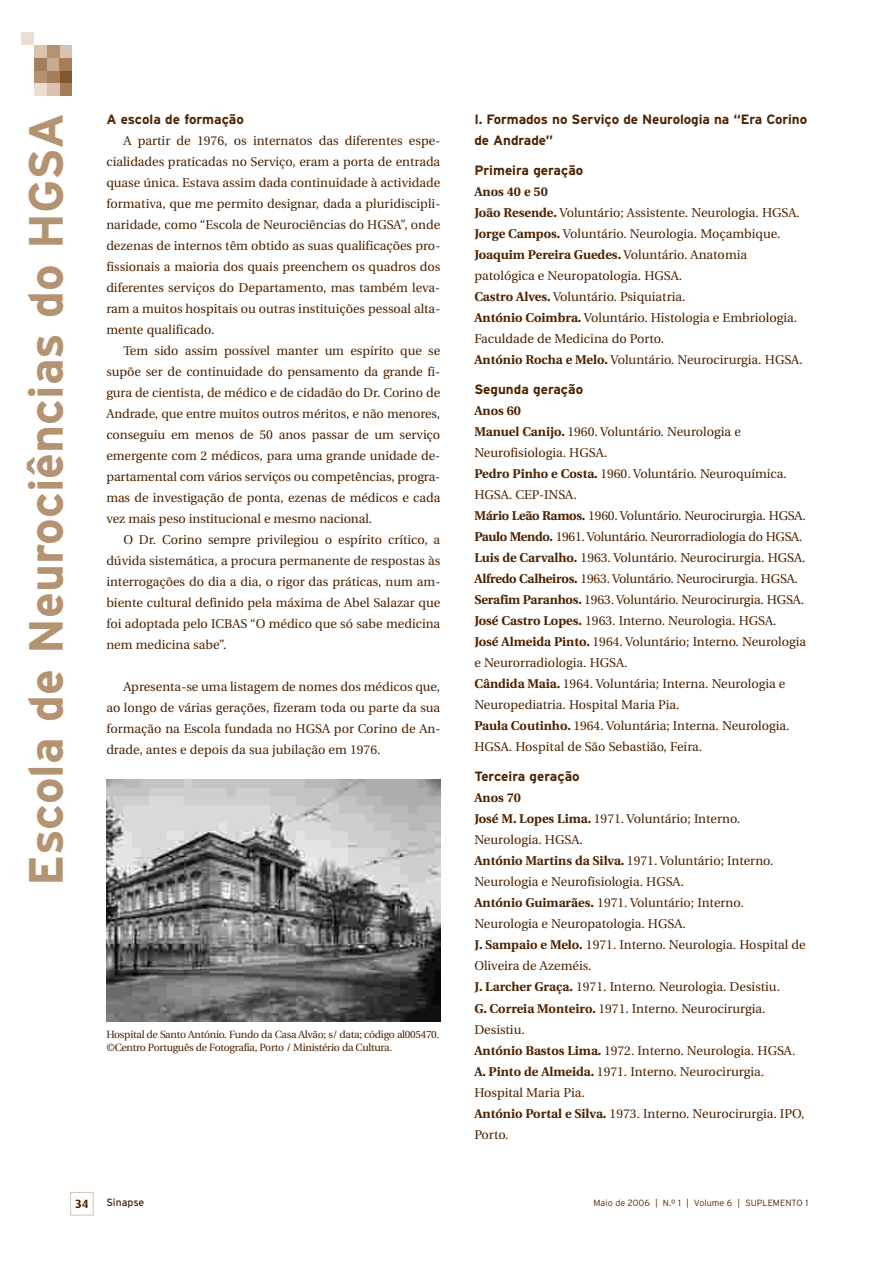
<style>
.page{position:relative;width:893px;height:1262px;background:#fff}
.page>*{position:absolute;margin:0;border:0;box-sizing:border-box;transform-origin:0 0}
.t1{font:700 48px "Interstate";color:#b49372}
.t2{font:700 13.5px/21px "Interstate";letter-spacing:-.005em;color:#4d2300}
.t3{font:12.75px/21px "Utopia";color:#4d2300;text-align:justify}
.t4{font:700 12px "Dax";color:#4d2300}
.t5{font:10.5px/12.8px "Utopia";letter-spacing:-.025em;color:#4d2300}
.t6{font:10.5px "Interstate";color:#4d2300}
.t7{font:300 9px "Interstate";color:#4d2300}
.s1{font-weight:700}
</style>
<div class="page">
<div style="left:34px;top:45px;width:13px;height:13px;background:#d9c3ae"></div>
<div style="left:34px;top:58px;width:13px;height:13px;background:#a37e58"></div>
<div style="left:34px;top:71px;width:13px;height:13px;background:#b49372"></div>
<div style="left:34px;top:84px;width:13px;height:12px;background:#ebddd0"></div>
<div style="left:60px;top:45px;width:12px;height:13px;background:#d9c3ae"></div>
<div style="left:47px;top:45px;width:13px;height:13px;background:#b49372"></div>
<div style="left:47px;top:58px;width:13px;height:13px;background:#c7ab90"></div>
<div style="left:60px;top:58px;width:12px;height:13px;background:#a37e58"></div>
<div style="left:60px;top:71px;width:12px;height:13px;background:#82572c"></div>
<div style="left:47px;top:71px;width:13px;height:13px;background:#a37e58"></div>
<div style="left:21px;top:33px;width:13px;height:12px;background:#ebddd0"></div>
<div style="left:60px;top:84px;width:12px;height:12px;background:#a37e58"></div>
<div style="left:47px;top:84px;width:13px;height:12px;background:#d9c3ae"></div>
<div style="left:70px;top:1192px;width:24px;height:23px;border:1px solid #d9c3ae"></div>
<img style="left:106px;top:779px;width:334px;height:243px">
<h1 class="t1" style="left:28px;top:886px;width:774px;rotate:-90deg">Escola de Neurociências do HGSA</h1>
<p class="t2" style="left:106px;top:110px;width:139px">A escola de formação</p>
<p class="t3" style="left:106px;top:131px;width:335px;text-indent:17px">A partir de 1976, os internatos das diferentes espe&shy;cialidades praticadas no Serviço, eram a porta de entrada quase única. Estava assim dada continuidade à actividade formativa, que me permito designar, dada a pluridiscipli&shy;naridade, como “Escola de Neurociências do HGSA”, onde dezenas de internos têm obtido as suas qualificações pro&shy;fissionais a maioria dos quais preenchem os quadros dos diferentes serviços do Departamento, mas também leva&shy;ram a muitos hospitais ou outras instituições pessoal alta&shy;mente qualificado.</p>
<p class="t3" style="left:106px;top:341px;width:335px;text-indent:17px">Tem sido assim possível manter um espírito que se supõe ser de continuidade do pensamento da grande fi&shy;gura de cientista, de médico e de cidadão do Dr. Corino de Andrade, que entre muitos outros méritos, e não menores, conseguiu em menos de 50 anos passar de um serviço emergente com 2 médicos, para uma grande unidade de&shy;partamental com vários serviços ou competências, progra&shy;mas de investigação de ponta, ezenas de médicos e cada vez mais peso institucional e mesmo nacional.</p>
<p class="t3" style="left:106px;top:530px;width:335px;text-indent:17px">O Dr. Corino sempre privilegiou o espírito crítico, a dúvida sistemática, a procura permanente de respostas às interrogações do dia a dia, o rigor das práticas, num am&shy;biente cultural definido pela máxima de Abel Salazar que foi adoptada pelo ICBAS “O médico que só sabe medicina nem medicina sabe”.</p>
<p class="t3" style="left:106px;top:677px;width:335px;text-indent:17px">Apresenta-se uma listagem de nomes dos médicos que, ao longo de várias gerações, fizeram toda ou parte da sua formação na Escola fundada no HGSA por Corino de An&shy;drade, antes e depois da sua jubilação em 1976.</p>
<p class="t5" style="left:106px;top:1029px;width:334px">Hospital de Santo António. Fundo da Casa Alvão; s/ data; código al005470. ©Centro Português de Fotografia, Porto / Ministério da Cultura.</p>
<p class="t2" style="left:474px;top:110px;width:334px">I. Formados no Serviço de Neurologia na “Era Corino de Andrade”</p>
<p class="t2" style="left:474px;top:161px;width:111px">Primeira geração</p>
<p class="t3" style="left:474px;top:182px;width:330px;text-align:left"><span class="s1">Anos 40 e 50<br>João Resende.</span> Voluntário; Assistente. Neurologia. HGSA.<br><span class="s1">Jorge Campos.</span> Voluntário. Neurologia. Moçambique.<br><span class="s1">Joaquim Pereira Guedes.</span> Voluntário. Anatomia patológica e Neuropatologia. HGSA.<br><span class="s1">Castro Alves.</span> Voluntário. Psiquiatria.<br><span class="s1">António Coimbra.</span> Voluntário. Histologia e Embriologia.<br>Faculdade de Medicina do Porto.<br><span class="s1">António Rocha e Melo.</span> Voluntário. Neurocirurgia. HGSA.</p>
<p class="t2" style="left:474px;top:380px;width:110px">Segunda geração</p>
<p class="t3" style="left:474px;top:401px;width:333px;text-align:left"><span class="s1">Anos 60<br>Manuel Canijo.</span> 1960. Voluntário. Neurologia e Neurofisiologia. HGSA.<br><span class="s1">Pedro Pinho e Costa.</span> 1960. Voluntário. Neuroquímica.<br>HGSA. CEP-INSA.<br><span class="s1">Mário Leão Ramos.</span> 1960. Voluntário. Neurocirurgia. HGSA.<br><span class="s1">Paulo Mendo.</span> 1961. Voluntário. Neurorradiologia do HGSA.<br><span class="s1">Luis de Carvalho.</span> 1963. Voluntário. Neurocirurgia. HGSA.<br><span class="s1">Alfredo Calheiros.</span> 1963. Voluntário. Neurocirurgia. HGSA.<br><span class="s1">Serafim Paranhos.</span> 1963. Voluntário. Neurocirurgia. HGSA.<br><span class="s1">José Castro Lopes.</span> 1963. Interno. Neurologia. HGSA.<br><span class="s1">José Almeida Pinto.</span> 1964. Voluntário; Interno. Neurologia e Neurorradiologia. HGSA.<br><span class="s1">Cândida Maia.</span> 1964. Voluntária; Interna. Neurologia e Neuropediatria. Hospital Maria Pia.<br><span class="s1">Paula Coutinho.</span> 1964. Voluntária; Interna. Neurologia.<br>HGSA. Hospital de São Sebastião, Feira.</p>
<p class="t2" style="left:474px;top:767px;width:107px">Terceira geração</p>
<p class="t3" style="left:474px;top:788px;width:333px;text-align:left"><span class="s1">Anos 70<br>José M. Lopes Lima.</span> 1971. Voluntário; Interno.<br>Neurologia. HGSA.<br><span class="s1">António Martins da Silva.</span> 1971. Voluntário; Interno.<br>Neurologia e Neurofisiologia. HGSA.<br><span class="s1">António Guimarães.</span> 1971. Voluntário; Interno.<br>Neurologia e Neuropatologia. HGSA.<br><span class="s1">J. Sampaio e Melo.</span> 1971. Interno. Neurologia. Hospital de Oliveira de Azeméis.<br><span class="s1">J. Larcher Graça.</span> 1971. Interno. Neurologia. Desistiu.<br><span class="s1">G. Correia Monteiro.</span> 1971. Interno. Neurocirurgia.<br>Desistiu.<br><span class="s1">António Bastos Lima.</span> 1972. Interno. Neurologia. HGSA.<br><span class="s1">A. Pinto de Almeida.</span> 1971. Interno. Neurocirurgia.<br>Hospital Maria Pia.<br><span class="s1">António Portal e Silva.</span> 1973. Interno. Neurocirurgia. IPO, Porto.</p>
<p class="t4" style="left:75px;top:1198px;width:15px">34</p>
<p class="t6" style="left:106px;top:1198px;width:39px">Sinapse</p>
<p class="t7" style="left:593px;top:1199px;width:216px">Maio de 2006 | N.º 1 | Volume 6 | SUPLEMENTO 1</p>
</div>
